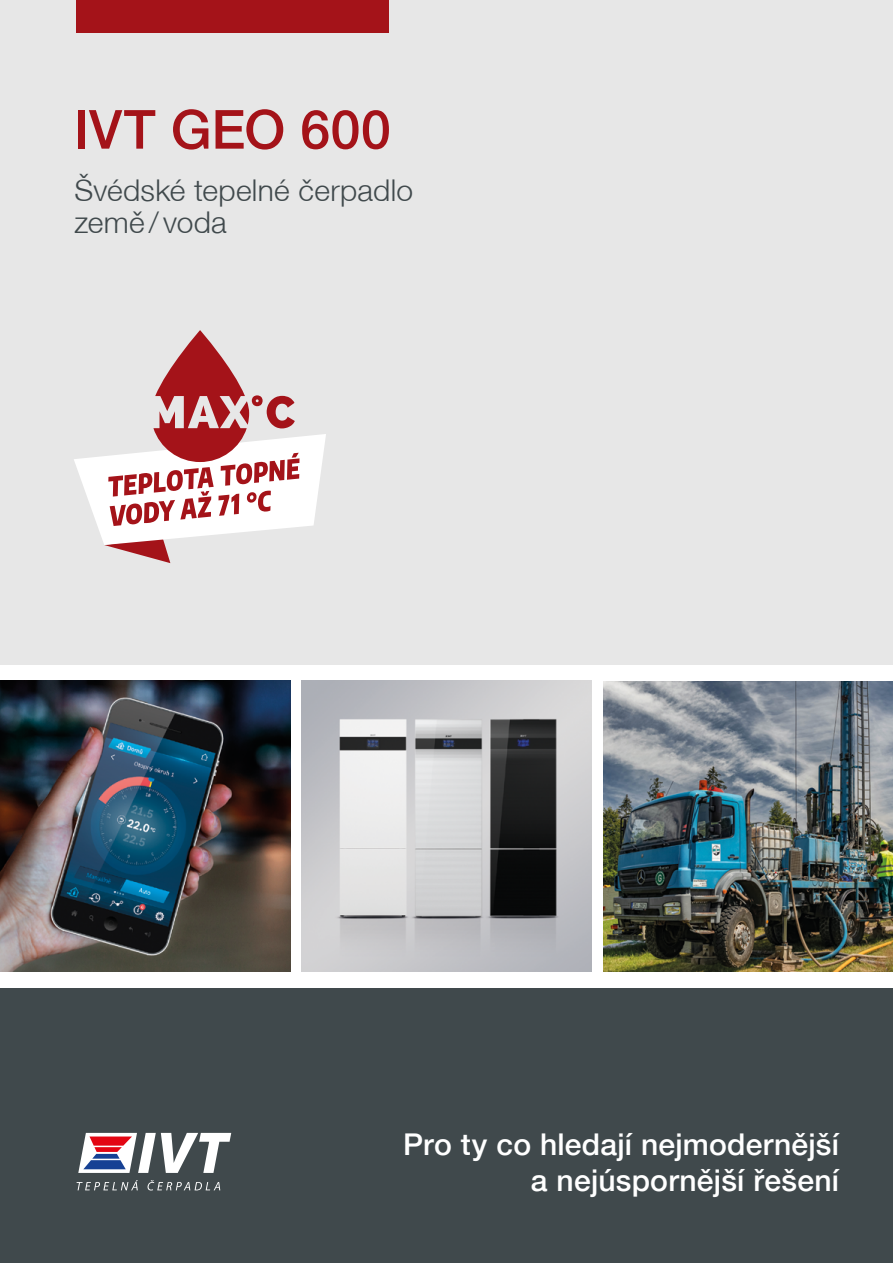
<style>
.page{position:relative;width:893px;height:1263px;background:#fff}
.page>*{position:absolute;margin:0;border:0;box-sizing:border-box;transform-origin:0 0}
.t1{font:500 54px "Helvetica KM";color:#a41319}
.t2{font:500 30px/36px "Helvetica KM";letter-spacing:.01em;color:#fff;text-align:right}
.t3{font:300 30px/31.8px "Helvetica KM";letter-spacing:.01em;color:#40494c}
</style>
<div class="page">
<div style="left:0;top:0;width:893px;height:664px;background:#e7e7e7"></div>
<div style="left:0;top:988px;width:893px;height:275px;background:#40494c"></div>
<svg style="left:77px;top:1180px;width:61px;height:10px"></svg>
<svg style="left:148px;top:1180px;width:72px;height:10px"></svg>
<svg style="left:78px;top:1133px;width:153px;height:40px"></svg>
<img style="left:302px;top:681px;width:290px;height:290px">
<img style="left:0;top:681px;width:290px;height:290px">
<img style="left:603px;top:681px;width:290px;height:290px">
<svg style="left:74px;top:330px;width:252px;height:233px"></svg>
<div style="left:77px;top:0;width:312px;height:32px;background:#a41319"></div>
<h1 class="t1" style="left:74px;top:97px;width:318px">IVT GEO 600</h1>
<p class="t3" style="left:74px;top:175px;width:340px">Švédské tepelné čerpadlo země / voda</p>
<p class="t2" style="left:403px;top:1126px;width:437px">Pro ty co hledají nejmodernější a nejúspornější řešení</p>
</div>
